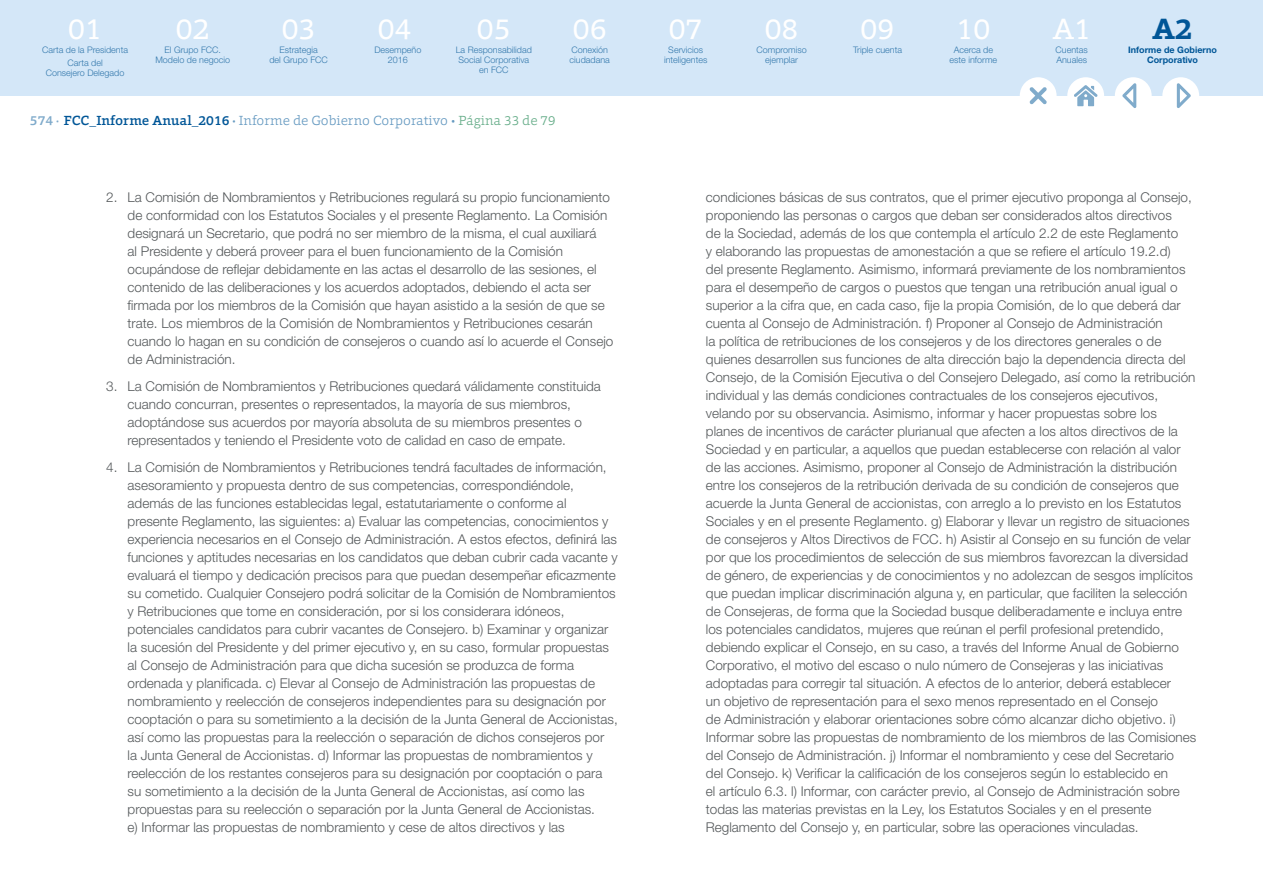
<style>
.page{position:relative;width:1263px;height:893px;background:#fff}
.page>*{position:absolute;margin:0;border:0;box-sizing:border-box;transform-origin:0 0}
.t1{font:30px "Foro";color:#fff}
.t2{font:700 30px "Foro";color:#005697}
.t3{font:300 13.5px/18px "Helvetica Neue LT";color:#54585a}
.t4{font:300 13.5px "Foro";color:#669ac1}
.t5{font:300 9px/9.8px "Helvetica Neue LT";color:#3378ac;text-align:center}
.t6{font:700 9px/9.8px "Helvetica Neue LT";color:#005697;text-align:center}
.s1{font-weight:500;color:#80abcb}
.s2{font-weight:500;color:#005697}
.s3{font-weight:700}
.s4{color:#66ad89}
</style>
<div class="page">
<div style="left:0;top:0;width:1263px;height:96px;background:#d4e7f8"></div>
<div style="left:1162px;top:77px;width:37px;height:37px;background:#fff;border-radius:50%"></div>
<div style="left:1115px;top:77px;width:37px;height:37px;background:#fff;border-radius:50%"></div>
<div style="left:1067px;top:77px;width:37px;height:37px;background:#fff;border-radius:50%"></div>
<div style="left:1020px;top:77px;width:36px;height:37px;background:#fff;border-radius:50%"></div>
<svg style="left:1074px;top:85px;width:24px;height:21px"></svg>
<svg style="left:1122px;top:83px;width:14px;height:25px"></svg>
<svg style="left:1177px;top:83px;width:14px;height:25px"></svg>
<svg style="left:1029px;top:87px;width:18px;height:17px"></svg>
<h1 class="t1" style="left:68px;top:10px;width:35px">01</h1>
<h1 class="t1" style="left:176px;top:10px;width:35px">02</h1>
<h1 class="t1" style="left:477px;top:10px;width:35px">05</h1>
<h1 class="t1" style="left:573px;top:10px;width:35px">06</h1>
<h1 class="t1" style="left:669px;top:10px;width:35px">07</h1>
<h1 class="t1" style="left:765px;top:10px;width:35px">08</h1>
<h1 class="t1" style="left:861px;top:10px;width:35px">09</h1>
<h1 class="t1" style="left:956px;top:10px;width:35px">10</h1>
<h1 class="t1" style="left:1053px;top:9px;width:40px">A1</h1>
<h1 class="t2" style="left:1152px;top:9px;width:41px">A2</h1>
<p class="t5" style="left:155px;top:45px;width:76px">El Grupo FCC.<br>Modelo de negocio</p>
<p class="t5" style="left:456px;top:45px;width:78px">La Responsabilidad<br>Social Corporativa en FCC</p>
<p class="t5" style="left:569px;top:45px;width:42px;text-align:left">Conexión ciudadana</p>
<p class="t5" style="left:664px;top:45px;width:45px">Servicios inteligentes</p>
<p class="t5" style="left:756px;top:45px;width:52px">Compromiso ejemplar</p>
<p class="t5" style="left:853px;top:45px;width:51px">Triple cuenta</p>
<p class="t5" style="left:949px;top:45px;width:49px">Acerca de este informe</p>
<p class="t6" style="left:1128px;top:45px;width:90px">Informe de Gobierno<br>Corporativo</p>
<h1 class="t1" style="left:282px;top:10px;width:35px">03</h1>
<p class="t5" style="left:269px;top:45px;width:60px">Estrategia<br>del Grupo FCC</p>
<h1 class="t1" style="left:378px;top:10px;width:35px">04</h1>
<p class="t5" style="left:374px;top:45px;width:49px">Desempeño<br>2016</p>
<p class="t5" style="left:1056px;top:45px;width:34px;text-align:left">Cuentas<br>Anuales</p>
<p class="t5" style="left:42px;top:43px;width:87px;line-height:13.2px">Carta de la Presidenta<br>Carta del</p>
<p class="t5" style="left:46px;top:68px;width:80px">Consejero Delegado</p>
<p class="t4" style="left:30px;top:112px;width:527px"><span class="s1">574 ·</span> <span class="s2">FCC_Informe Anual_2016</span> <span class="s3">·</span> Informe de Gobierno Corporativo • <span class="s4">Página 33 de 79</span></p>
<p class="t3" style="left:128px;top:188px;width:487px;text-indent:-21px">2. La Comisión de Nombramientos y Retribuciones regulará su propio funcionamiento de conformidad con los Estatutos Sociales y el presente Reglamento. La Comisión designará un Secretario, que podrá no ser miembro de la misma, el cual auxiliará<br>al Presidente y deberá proveer para el buen funcionamiento de la Comisión ocupándose de reflejar debidamente en las actas el desarrollo de las sesiones, el contenido de las deliberaciones y los acuerdos adoptados, debiendo el acta ser firmada por los miembros de la Comisión que hayan asistido a la sesión de que se trate. Los miembros de la Comisión de Nombramientos y Retribuciones cesarán cuando lo hagan en su condición de consejeros o cuando así lo acuerde el Consejo de Administración.</p>
<p class="t3" style="left:128px;top:377px;width:475px;text-indent:-21px">3. La Comisión de Nombramientos y Retribuciones quedará válidamente constituida cuando concurran, presentes o representados, la mayoría de sus miembros, adoptándose sus acuerdos por mayoría absoluta de su miembros presentes o representados y teniendo el Presidente voto de calidad en caso de empate.</p>
<p class="t3" style="left:128px;top:458px;width:492px;text-indent:-21px">4. La Comisión de Nombramientos y Retribuciones tendrá facultades de información, asesoramiento y propuesta dentro de sus competencias, correspondiéndole, además de las funciones establecidas legal, estatutariamente o conforme al presente Reglamento, las siguientes: a) Evaluar las competencias, conocimientos y experiencia necesarios en el Consejo de Administración. A estos efectos, definirá las funciones y aptitudes necesarias en los candidatos que deban cubrir cada vacante y evaluará el tiempo y dedicación precisos para que puedan desempeñar eficazmente su cometido. Cualquier Consejero podrá solicitar de la Comisión de Nombramientos y Retribuciones que tome en consideración, por si los considerara idóneos, potenciales candidatos para cubrir vacantes de Consejero. b) Examinar y organizar la sucesión del Presidente y del primer ejecutivo y, en su caso, formular propuestas al Consejo de Administración para que dicha sucesión se produzca de forma ordenada y planificada. c) Elevar al Consejo de Administración las propuestas de nombramiento y reelección de consejeros independientes para su designación por cooptación o para su sometimiento a la decisión de la Junta General de Accionistas, así como las propuestas para la reelección o separación de dichos consejeros por<br>la Junta General de Accionistas. d) Informar las propuestas de nombramientos y reelección de los restantes consejeros para su designación por cooptación o para su sometimiento a la decisión de la Junta General de Accionistas, así como las propuestas para su reelección o separación por la Junta General de Accionistas.<br>e) Informar las propuestas de nombramiento y cese de altos directivos y las</p>
<p class="t3" style="left:706px;top:188px;width:492px">condiciones básicas de sus contratos, que el primer ejecutivo proponga al Consejo, proponiendo las personas o cargos que deban ser considerados altos directivos<br>de la Sociedad, además de los que contempla el artículo 2.2 de este Reglamento<br>y elaborando las propuestas de amonestación a que se refiere el artículo 19.2.d)<br>del presente Reglamento. Asimismo, informará previamente de los nombramientos para el desempeño de cargos o puestos que tengan una retribución anual igual o superior a la cifra que, en cada caso, fije la propia Comisión, de lo que deberá dar cuenta al Consejo de Administración. f) Proponer al Consejo de Administración<br>la política de retribuciones de los consejeros y de los directores generales o de quienes desarrollen sus funciones de alta dirección bajo la dependencia directa del Consejo, de la Comisión Ejecutiva o del Consejero Delegado, así como la retribución individual y las demás condiciones contractuales de los consejeros ejecutivos, velando por su observancia. Asimismo, informar y hacer propuestas sobre los planes de incentivos de carácter plurianual que afecten a los altos directivos de la Sociedad y en particular, a aquellos que puedan establecerse con relación al valor de las acciones. Asimismo, proponer al Consejo de Administración la distribución entre los consejeros de la retribución derivada de su condición de consejeros que acuerde la Junta General de accionistas, con arreglo a lo previsto en los Estatutos Sociales y en el presente Reglamento. g) Elaborar y llevar un registro de situaciones de consejeros y Altos Directivos de FCC. h) Asistir al Consejo en su función de velar por que los procedimientos de selección de sus miembros favorezcan la diversidad de género, de experiencias y de conocimientos y no adolezcan de sesgos implícitos que puedan implicar discriminación alguna y, en particular, que faciliten la selección de Consejeras, de forma que la Sociedad busque deliberadamente e incluya entre los potenciales candidatos, mujeres que reúnan el perfil profesional pretendido, debiendo explicar el Consejo, en su caso, a través del Informe Anual de Gobierno Corporativo, el motivo del escaso o nulo número de Consejeras y las iniciativas adoptadas para corregir tal situación. A efectos de lo anterior, deberá establecer<br>un objetivo de representación para el sexo menos representado en el Consejo<br>de Administración y elaborar orientaciones sobre cómo alcanzar dicho objetivo. i)<br>Informar sobre las propuestas de nombramiento de los miembros de las Comisiones del Consejo de Administración. j) Informar el nombramiento y cese del Secretario<br>del Consejo. k) Verificar la calificación de los consejeros según lo establecido en<br>el artículo 6.3. l) Informar, con carácter previo, al Consejo de Administración sobre todas las materias previstas en la Ley, los Estatutos Sociales y en el presente Reglamento del Consejo y, en particular, sobre las operaciones vinculadas.</p>
</div>
